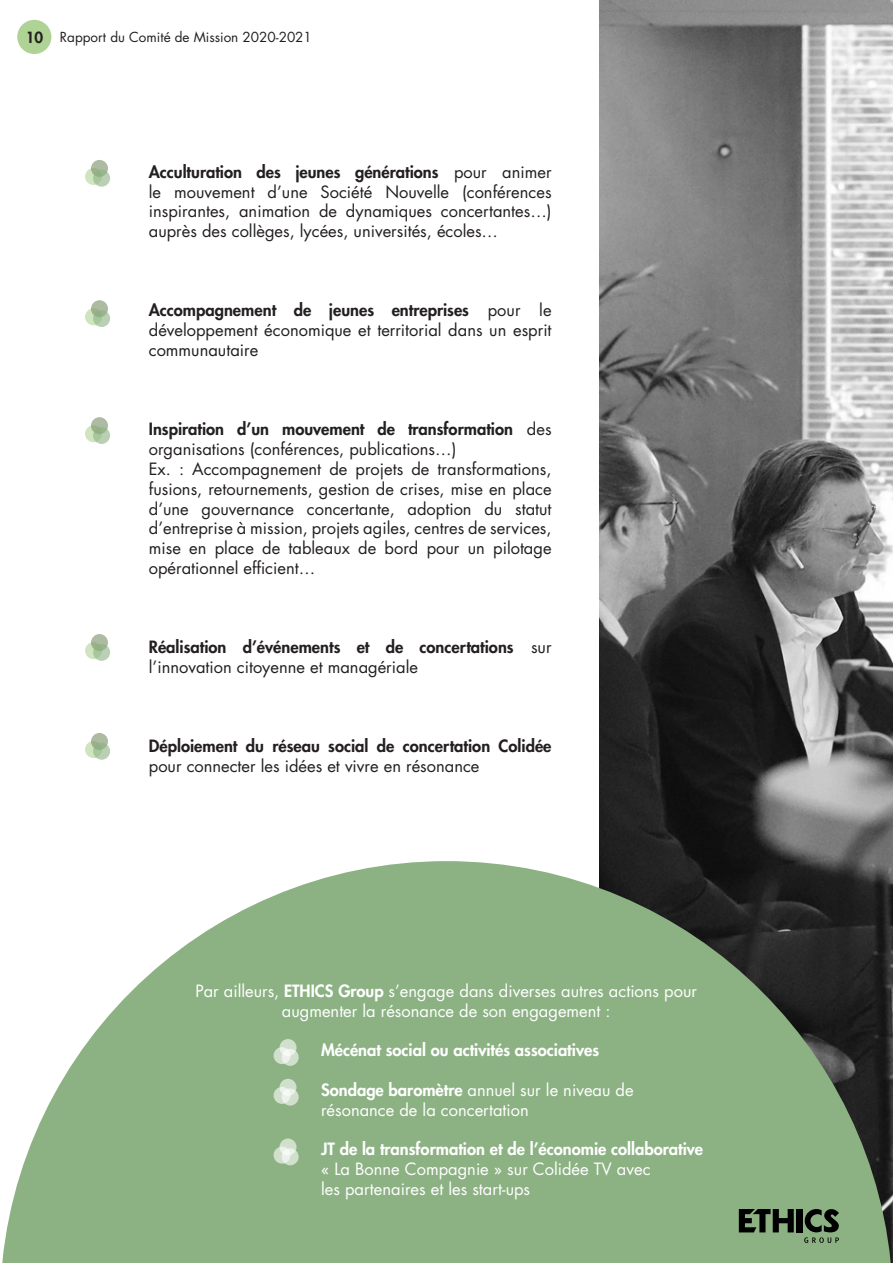
<style>
.page{position:relative;width:893px;height:1263px;background:#fff}
.page>*{position:absolute;margin:0;border:0;box-sizing:border-box;transform-origin:0 0}
.t1{font:16.5px/19.8px "Futura Std";color:#231f20;text-align:justify}
.t2{font:16.5px/19.8px "Futura Std";color:#fff;text-align:center}
.t3{font:800 16.5px/19.8px "Futura Std";color:#231f20}
.t4{font:800 16.5px "Futura Std";color:#fff}
.t5{font:800 15px "Futura Std";color:#231f20}
.t6{font:13.5px "Futura Std";color:#231f20}
.s1{font-weight:800}
.s2{font-weight:400}
</style>
<div class="page">
<img style="left:600px;top:0;width:293px;height:861px">
<div style="left:85px;top:168px;width:17px;height:17px;background:#cfe4bf;border-radius:50%"></div>
<svg style="left:91px;top:160px;width:17px;height:17px"></svg>
<svg style="left:93px;top:170px;width:17px;height:17px"></svg>
<svg style="left:85px;top:308px;width:17px;height:17px"></svg>
<svg style="left:91px;top:300px;width:17px;height:17px"></svg>
<svg style="left:93px;top:310px;width:17px;height:17px"></svg>
<svg style="left:85px;top:425px;width:17px;height:17px"></svg>
<svg style="left:91px;top:417px;width:17px;height:17px"></svg>
<svg style="left:93px;top:427px;width:17px;height:17px"></svg>
<div style="left:85px;top:642px;width:17px;height:17px;background:#cfe4bf;border-radius:50%"></div>
<svg style="left:91px;top:634px;width:17px;height:17px"></svg>
<svg style="left:93px;top:644px;width:17px;height:17px"></svg>
<div style="left:85px;top:741px;width:17px;height:17px;background:#cfe4bf;border-radius:50%"></div>
<svg style="left:91px;top:733px;width:17px;height:17px"></svg>
<svg style="left:93px;top:743px;width:17px;height:17px"></svg>
<svg style="left:2px;top:861px;width:891px;height:402px;background:#8eab87"></svg>
<div style="left:274px;top:1047px;width:17px;height:17px;background:#d1e0cd;border-radius:50%"></div>
<svg style="left:279px;top:1039px;width:18px;height:17px"></svg>
<svg style="left:282px;top:1049px;width:17px;height:17px"></svg>
<div style="left:274px;top:1087px;width:17px;height:17px;background:#d1e0cd;border-radius:50%"></div>
<svg style="left:279px;top:1079px;width:18px;height:17px"></svg>
<svg style="left:282px;top:1088px;width:17px;height:17px"></svg>
<div style="left:274px;top:1146px;width:17px;height:17px;background:#d1e0cd;border-radius:50%"></div>
<svg style="left:279px;top:1138px;width:18px;height:17px"></svg>
<svg style="left:282px;top:1148px;width:17px;height:17px"></svg>
<svg style="left:739px;top:1209px;width:55px;height:23px"></svg>
<div style="left:797px;top:1209px;width:6px;height:23px;background:#000"></div>
<svg style="left:804px;top:1209px;width:35px;height:34px"></svg>
<div style="left:17px;top:20px;width:34px;height:34px;background:#afd295;border-radius:50%"></div>
<p class="t5" style="left:26px;top:28px;width:19px">10</p>
<p class="t6" style="left:60px;top:29px;width:254px">Rapport du Comité de Mission 2020-2021</p>
<p class="t1" style="left:149px;top:162px;width:404px"><span class="s1">Acculturation des jeunes générations</span> pour animer le mouvement d’une Société Nouvelle (conférences inspirantes, animation de dynamiques concertantes…) auprès des collèges, lycées, universités, écoles…</p>
<p class="t1" style="left:149px;top:301px;width:404px"><span class="s1">Accompagnement de jeunes entreprises</span> pour le développement économique et territorial dans un esprit communautaire</p>
<p class="t1" style="left:149px;top:419px;width:404px"><span class="s1">Inspiration d’un mouvement de transformation</span> des organisations (conférences, publications…)</p>
<p class="t1" style="left:149px;top:459px;width:404px">Ex. : Accompagnement de projets de transformations, fusions, retournements, gestion de crises, mise en place d’une gouvernance concertante, adoption du statut d’entreprise à mission, projets agiles, centres de services, mise en place de tableaux de bord pour un pilotage opérationnel efficient…</p>
<p class="t3" style="left:149px;top:637px;width:404px">Réalisation d’événements et de concertations <span class="s2">sur l’innovation citoyenne et managériale</span></p>
<p class="t3" style="left:149px;top:736px;width:404px">Déploiement du réseau social de concertation Colidée <span class="s2">pour connecter les idées et vivre en résonance</span></p>
<p class="t2" style="left:195px;top:981px;width:503px">Par ailleurs, <span class="s1">ETHICS Group</span> s’engage dans diverses autres actions pour augmenter la résonance de son engagement :</p>
<p class="t4" style="left:321px;top:1040px;width:280px">Mécénat social ou activités associatives</p>
<p class="t2" style="left:321px;top:1080px;width:314px"><span class="s1">Sondage baromètre</span> annuel sur le niveau de</p>
<p class="t2" style="left:321px;top:1100px;width:209px">résonance de la concertation</p>
<p class="t4" style="left:321px;top:1139px;width:384px">JT de la transformation et de l’économie collaborative</p>
<p class="t2" style="left:321px;top:1159px;width:331px">« La Bonne Compagnie » sur Colidée TV avec</p>
<p class="t2" style="left:321px;top:1179px;width:211px">les partenaires et les start-ups</p>
</div>
